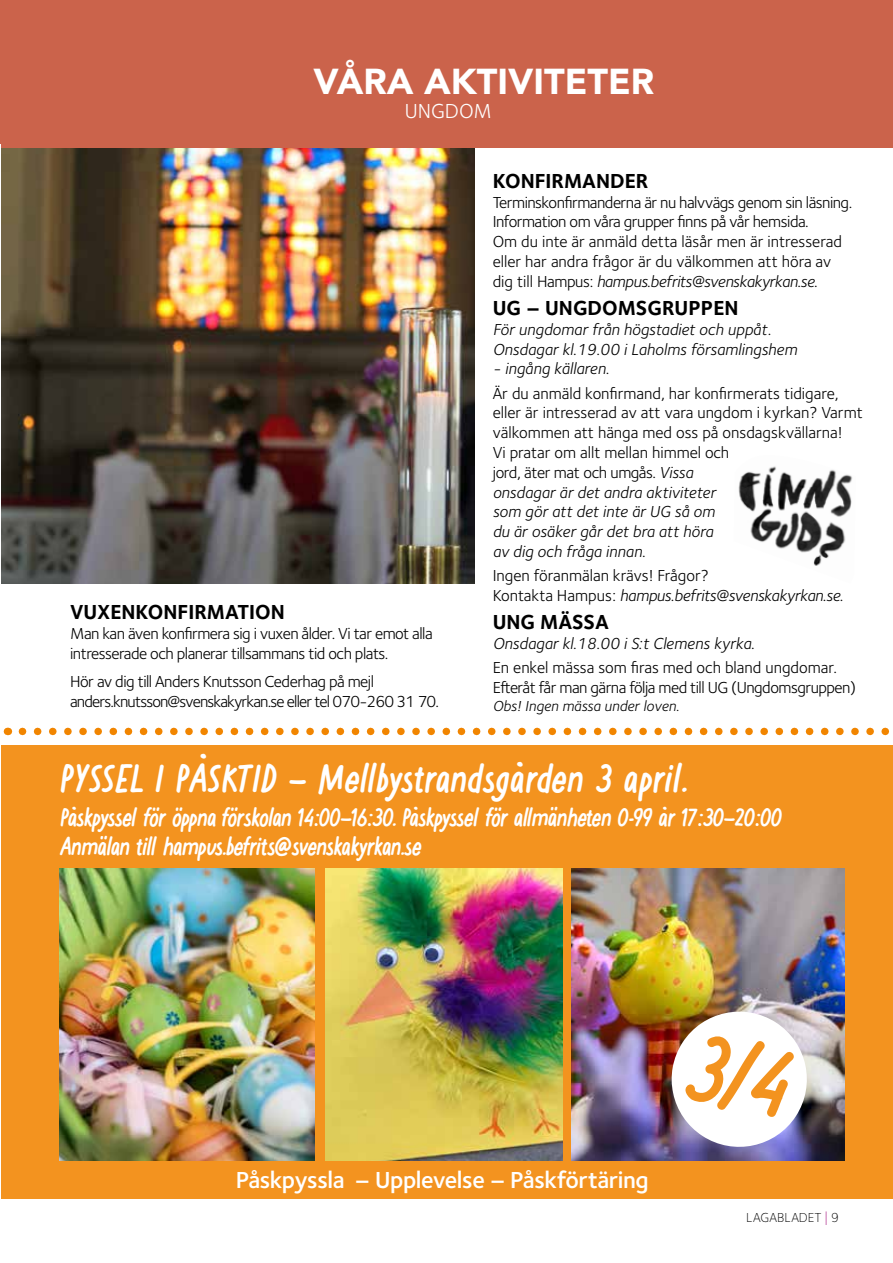
<style>
.page{position:relative;width:893px;height:1263px;background:#fff}
.page>*{position:absolute;margin:0;border:0;box-sizing:border-box;transform-origin:0 0}
.t1{font:37.5px "Post Box";color:#fff}
.t2{font:900 36px "Avenir";color:#fff}
.t3{font:24px/28.8px "Post Box";letter-spacing:-.03em;color:#fff}
.t4{font:600 24px "Foundry Sterling";letter-spacing:-.02em;color:#fff}
.t5{font:700 21px "Foundry Sterling";color:#000}
.t6{font:21px "Foundry Sterling";color:#fff}
.t7{font:16.5px/19.8px "Foundry Sterling";letter-spacing:-.03em;color:#000}
.t8{font:16.5px/19.8px "Foundry Sterling";color:#000}
.t9{font:italic 16.5px/19.8px "Foundry Sterling";color:#000}
.t10{font:16.5px/19.8px "Foundry Sterling";letter-spacing:-.05em;color:#000}
.t11{font:italic 15px "Foundry Sterling";color:#000}
.t12{font:300 13.5px "Foundry Sterling";color:#000}
.s1{font-style:italic}
.s2{font-size:20.25px;color:#a71681}
</style>
<div class="page">
<img style="left:1px;top:148px;width:474px;height:436px">
<div style="left:1px;top:0;width:892px;height:148px;background:#cb634b"></div>
<img style="left:738px;top:466px;width:115px;height:100px">
<div style="left:1px;top:746px;width:892px;height:115px;background:#f3931f"></div>
<div style="left:1px;top:828px;width:892px;height:336px;background:#f3931f"></div>
<div style="left:1px;top:1164px;width:892px;height:35px;background:#f3931f"></div>
<img style="left:60px;top:869px;width:254px;height:292px">
<img style="left:571px;top:869px;width:273px;height:292px">
<img style="left:325px;top:869px;width:237px;height:292px">
<svg style="left:22px;top:728px;width:867px;height:7px"></svg>
<img style="left:662px;top:1002px;width:154px;height:154px">
<h2 class="t2" style="left:313px;top:50px;width:342px">VÅRA AKTIVITETER</h2>
<p class="t6" style="left:405px;top:99px;width:89px">UNGDOM</p>
<p class="t5" style="left:493px;top:168px;width:157px">KONFIRMANDER</p>
<p class="t7" style="left:493px;top:192px;width:361px">Terminskonfirmanderna är nu halvvägs genom sin läsning.<br>Information om våra grupper finns på vår hemsida.<br>Om du inte är anmäld detta läsår men är intresserad eller har andra frågor är du välkommen att höra av dig till Hampus: <span class="s1">hampus.befrits@svenskakyrkan.se.</span></p>
<p class="t5" style="left:493px;top:295px;width:247px">UG – UNGDOMSGRUPPEN</p>
<p class="t9" style="left:493px;top:319px;width:306px">För ungdomar från högstadiet och uppåt.<br>Onsdagar kl.19.00 i Laholms församlingshem</p>
<p class="t9" style="left:493px;top:359px;width:118px">- ingång källaren.</p>
<p class="t8" style="left:493px;top:383px;width:372px">Är du anmäld konfirmand, har konfirmerats tidigare, eller är intresserad av att vara ungdom i kyrkan? Varmt välkommen att hänga med oss på onsdagskvällarna!<br>Vi pratar om allt mellan himmel och<br>jord, äter mat och umgås. <span class="s1">Vissa<br>onsdagar är det andra aktiviteter<br>som gör att det inte är UG så om<br>du är osäker går det bra att höra<br>av dig och fråga innan.</span></p>
<p class="t8" style="left:493px;top:566px;width:352px">Ingen föranmälan krävs! Frågor?<br>Kontakta Hampus: <span class="s1">hampus.befrits@svenskakyrkan.se.</span></p>
<p class="t5" style="left:493px;top:609px;width:118px">UNG MÄSSA</p>
<p class="t9" style="left:493px;top:633px;width:264px">Onsdagar kl.18.00 i S:t Clemens kyrka.</p>
<p class="t7" style="left:493px;top:658px;width:365px">En enkel mässa som firas med och bland ungdomar.<br>Efteråt får man gärna följa med till UG (Ungdomsgruppen)</p>
<p class="t11" style="left:493px;top:697px;width:188px">Obs! Ingen mässa under loven.</p>
<h1 class="t1" style="left:61px;top:751px;width:629px">PYSSEL I PÅSKTID – Mellbystrandsgården 3 april.</h1>
<p class="t5" style="left:70px;top:600px;width:216px">VUXENKONFIRMATION</p>
<p class="t7" style="left:70px;top:624px;width:364px">Man kan även konfirmera sig i vuxen ålder. Vi tar emot alla intresserade och planerar tillsammans tid och plats.</p>
<p class="t10" style="left:70px;top:672px;width:370px">Hör av dig till Anders Knutsson Cederhag på mejl anders.knutsson@svenskakyrkan.se eller tel 070-260 31 70.</p>
<h3 class="t3" style="left:61px;top:803px;width:723px">Påskpyssel för öppna förskolan 14:00–16:30. Påskpyssel för allmänheten 0-99 år 17:30–20:00<br>Anmälan till hampus.befrits@svenskakyrkan.se</h3>
<h3 class="t4" style="left:236px;top:1166px;width:415px">Påskpyssla – Upplevelse – Påskförtäring</h3>
<p class="t12" style="left:746px;top:1209px;width:94px">LAGABLADET <span class="s2">I</span> 9</p>
</div>
